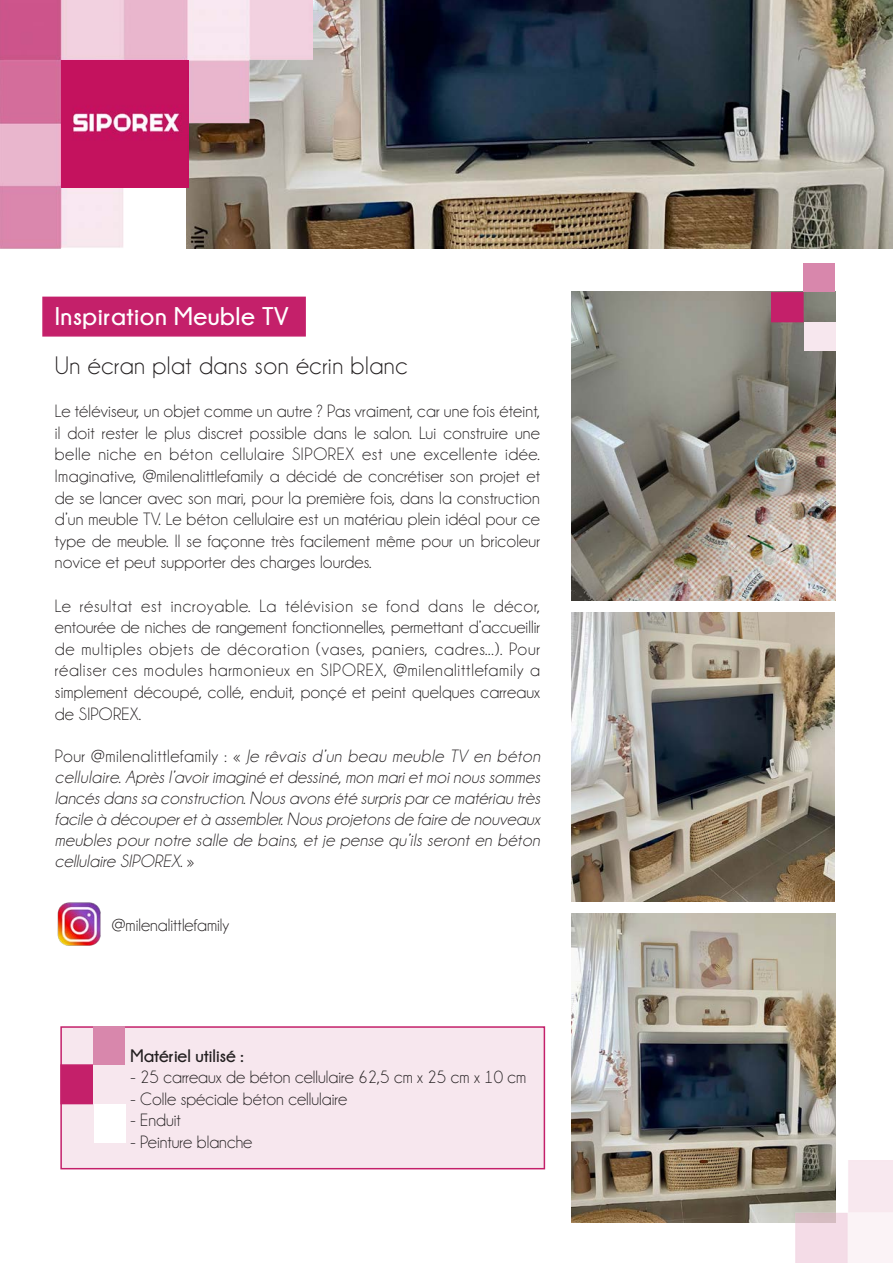
<style>
.page{position:relative;width:893px;height:1263px;background:#fff}
.page>*{position:absolute;margin:0;border:0;box-sizing:border-box;transform-origin:0 0}
.t1{font:25.5px "Champagne&Limousines";letter-spacing:.02em;color:#231f20}
.t2{font:700 25.5px "Champagne&Limousines";letter-spacing:.02em;color:#fff}
.t3{font:18px/21.6px "Champagne&Limousines";color:#231f20;text-align:justify}
.t4{font:italic 18px/21.1px "Champagne&Limousines";letter-spacing:.02em;color:#231f20;text-align:justify}
.t5{font:700 18px "Champagne&Limousines";color:#231f20}
.s1{font-style:normal}
</style>
<div class="page">
<div style="left:42px;top:297px;width:264px;height:40px;background:#c4206a;border:2px solid #c4206a"></div>
<img style="left:313px;top:0;width:580px;height:249px">
<img style="left:0;top:0;width:313px;height:249px">
<img style="left:61px;top:61px;width:128px;height:127px">
<img style="left:572px;top:291px;width:264px;height:309px">
<img style="left:572px;top:914px;width:264px;height:308px">
<img style="left:572px;top:612px;width:263px;height:289px">
<div style="left:804px;top:263px;width:31px;height:29px;background:#d887ac"></div>
<div style="left:805px;top:322px;width:31px;height:29px;background:#f7e7ee"></div>
<div style="left:771px;top:292px;width:33px;height:30px;background:#c4206a;border:2px solid #c4206a"></div>
<img style="left:786px;top:1160px;width:107px;height:103px">
<div style="left:60px;top:1026px;width:485px;height:143px;background:#f7e7ee;border:2px solid #c4206a"></div>
<div style="left:93px;top:1026px;width:31px;height:38px;background:#d887ac"></div>
<div style="left:94px;top:1104px;width:31px;height:38px;background:#fff"></div>
<div style="left:60px;top:1064px;width:33px;height:40px;background:#c4206a;border:2px solid #c4206a"></div>
<img style="left:57px;top:902px;width:44px;height:44px">
<p class="t2" style="left:55px;top:302px;width:235px">Inspiration Meuble TV</p>
<p class="t1" style="left:55px;top:353px;width:354px">Un écran plat dans son écrin blanc</p>
<p class="t3" style="left:55px;top:401px;width:487px">Le téléviseur, un objet comme un autre ? Pas vraiment, car une fois éteint, il doit rester le plus discret possible dans le salon. Lui construire une belle niche en béton cellulaire SIPOREX est une excellente idée.<br>Imaginative, @milenalittlefamily a décidé de concrétiser son projet et de se lancer avec son mari, pour la première fois, dans la construction d’un meuble TV. Le béton cellulaire est un matériau plein idéal pour ce type de meuble. Il se façonne très facilement même pour un bricoleur novice et peut supporter des charges lourdes.</p>
<p class="t3" style="left:55px;top:595px;width:487px">Le résultat est incroyable. La télévision se fond dans le décor, entourée de niches de rangement fonctionnelles, permettant d’accueillir de multiples objets de décoration (vases, paniers, cadres...). Pour réaliser ces modules harmonieux en SIPOREX, @milenalittlefamily a simplement découpé, collé, enduit, ponçé et peint quelques carreaux de SIPOREX.</p>
<p class="t4" style="left:55px;top:745px;width:487px"><span class="s1">Pour @milenalittlefamily : «</span> Je rêvais d’un beau meuble TV en béton cellulaire. Après l’avoir imaginé et dessiné, mon mari et moi nous sommes lancés dans sa construction. Nous avons été surpris par ce matériau très facile à découper et à assembler. Nous projetons de faire de nouveaux meubles pour notre salle de bains, et je pense qu’ils seront en béton cellulaire SIPOREX. <span class="s1">»</span></p>
<p class="t3" style="left:112px;top:914px;width:119px">@milenalittlefamily</p>
<p class="t5" style="left:131px;top:1045px;width:115px">Matériel utilisé :</p>
<p class="t3" style="left:131px;top:1066px;width:397px">- 25 carreaux de béton cellulaire 62,5 cm x 25 cm x 10 cm</p>
<p class="t3" style="left:131px;top:1088px;width:218px">- Colle spéciale béton cellulaire</p>
<p class="t3" style="left:131px;top:1110px;width:52px">- Enduit</p>
<p class="t3" style="left:131px;top:1131px;width:123px">- Peinture blanche</p>
</div>
